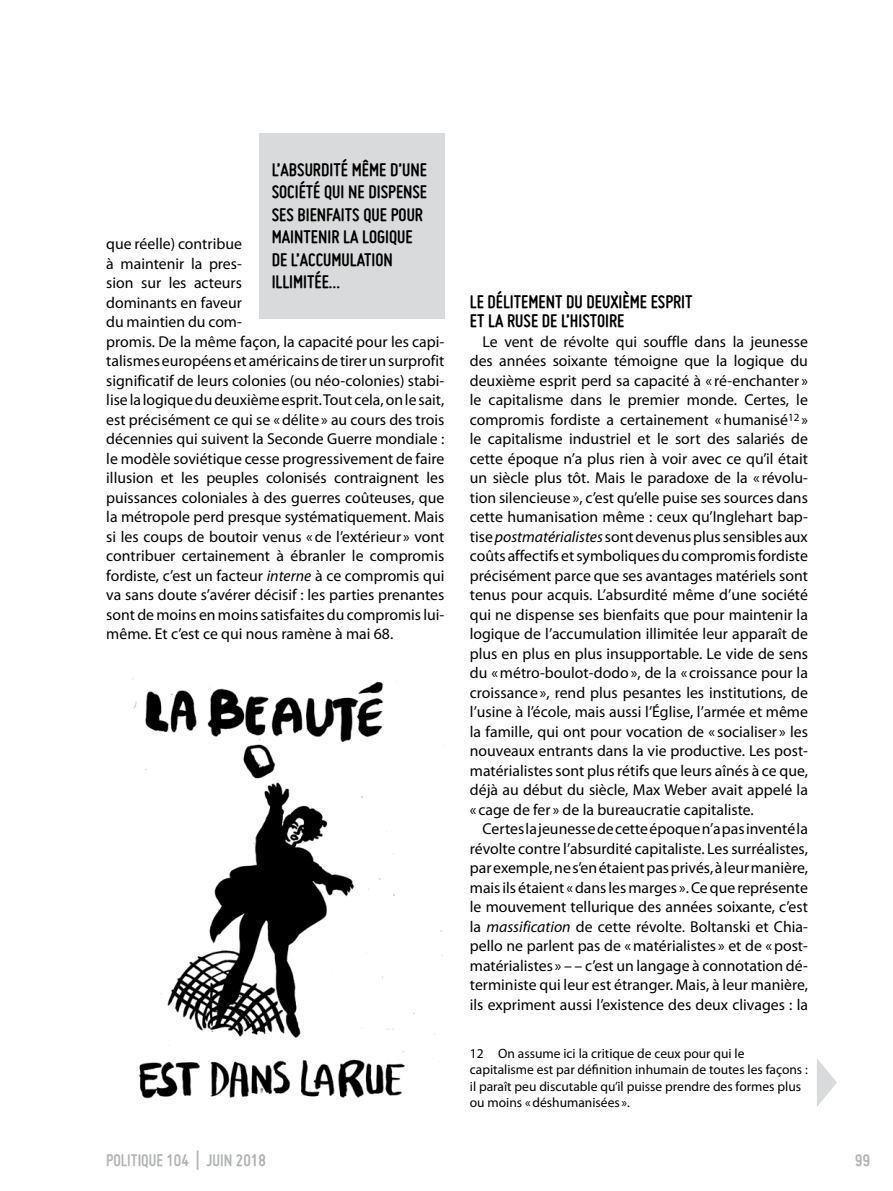
<style>
.page{position:relative;width:893px;height:1191px;background:#fff}
.page>*{position:absolute;margin:0;border:0;box-sizing:border-box;transform-origin:0 0}
.t1{font:700 19.5px/22.5px "Miso";color:#000}
.t2{font:700 18px "Miso";color:#b1b3b4}
.t3{font:15.75px/19.5px "Myriad Pro";color:#000;text-align:justify}
.t4{font:13.5px/16.5px "Myriad Pro";color:#000}
.s1{font-style:italic}
</style>
<div class="page">
<svg style="left:817px;top:1059px;width:20px;height:48px"></svg>
<div style="left:259px;top:133px;width:185px;height:185px;background:#d9dadb"></div>
<img style="left:132px;top:678px;width:311px;height:421px">
<p class="t1" style="left:272px;top:158px;width:157px">L’ABSURDITÉ MÊME D’UNE<br>SOCIÉTÉ QUI NE DISPENSE<br>SES BIENFAITS QUE POUR<br>MAINTENIR LA LOGIQUE<br>DE L’ACCUMULATION<br>ILLIMITÉE…</p>
<p class="t3" style="left:106px;top:234px;width:340px;text-align:left">que réelle) contribue<br>à maintenir la pres-<br>sion sur les acteurs<br>dominants en faveur<br>du maintien du com-<br>promis. De la même façon, la capacité pour les capi&shy;talismes européens et américains de tirer un surprofit significatif de leurs colonies (ou néo-colonies) stabi&shy;lise la logique du deuxième esprit. Tout cela, on le sait, est précisément ce qui se «délite» au cours des trois décennies qui suivent la Seconde Guerre mondiale : le modèle soviétique cesse progressivement de faire illusion et les peuples colonisés contraignent les puissances coloniales à des guerres coûteuses, que la métropole perd presque systématiquement. Mais si les coups de boutoir venus «de l’extérieur » vont contribuer certainement à ébranler le compromis fordiste, c’est un facteur <span class="s1">interne</span> à ce compromis qui va sans doute s’avérer décisif : les parties prenantes sont de moins en moins satisfaites du compromis lui&shy;même. Et c’est ce qui nous ramène à mai 68.</p>
<p class="t1" style="left:470px;top:291px;width:224px;line-height:19.5px">LE DÉLITEMENT DU DEUXIÈME ESPRIT<br>ET LA RUSE DE L’HISTOIRE</p>
<p class="t3" style="left:470px;top:331px;width:340px;text-indent:13px">Le vent de révolte qui souffle dans la jeunesse des années soixante témoigne que la logique du deuxième esprit perd sa capacité à « ré-enchanter » le capitalisme dans le premier monde. Certes, le compromis fordiste a certainement «humanisé<sup>12</sup> » le capitalisme industriel et le sort des salariés de cette époque n’a plus rien à voir avec ce qu’il était un siècle plus tôt. Mais le paradoxe de la « révolu&shy;tion silencieuse», c’est qu’elle puise ses sources dans cette humanisation même : ceux qu’Inglehart bap&shy;tise <span class="s1">postmatérialistes</span> sont devenus plus sensibles aux coûts affectifs et symboliques du compromis fordiste précisément parce que ses avantages matériels sont tenus pour acquis. L’absurdité même d’une société qui ne dispense ses bienfaits que pour maintenir la logique de l’accumulation illimitée leur apparaît de plus en plus en plus insupportable. Le vide de sens du «métro-boulot-dodo», de la « croissance pour la croissance», rend plus pesantes les institutions, de l’usine à l’école, mais aussi l’Église, l’armée et même la famille, qui ont pour vocation de « socialiser » les nouveaux entrants dans la vie productive. Les post&shy;matérialistes sont plus rétifs que leurs aînés à ce que, déjà au début du siècle, Max Weber avait appelé la « cage de fer » de la bureaucratie capitaliste.</p>
<p class="t3" style="left:470px;top:819px;width:340px;text-indent:13px">Certes la jeunesse de cette époque n’a pas inventé la révolte contre l’absurdité capitaliste. Les surréalistes, par exemple, ne s’en étaient pas privés, à leur manière, mais ils étaient «dans les marges ». Ce que représente le mouvement tellurique des années soixante, c’est la <span class="s1">massification</span> de cette révolte. Boltanski et Chia&shy;pello ne parlent pas de «matérialistes » et de «post&shy;matérialistes » – – c’est un langage à connotation dé&shy;terministe qui leur est étranger. Mais, à leur manière, ils expriment aussi l’existence des deux clivages : la</p>
<p class="t4" style="left:470px;top:1045px;width:340px">12 On assume ici la critique de ceux pour qui le capitalisme est par définition inhumain de toutes les façons : il paraît peu discutable qu’il puisse prendre des formes plus ou moins «déshumanisées ».</p>
<p class="t2" style="left:106px;top:1150px;width:161px">POLITIQUE 104 | JUIN 2018</p>
<p class="t2" style="left:855px;top:1150px;width:16px">99</p>
</div>
